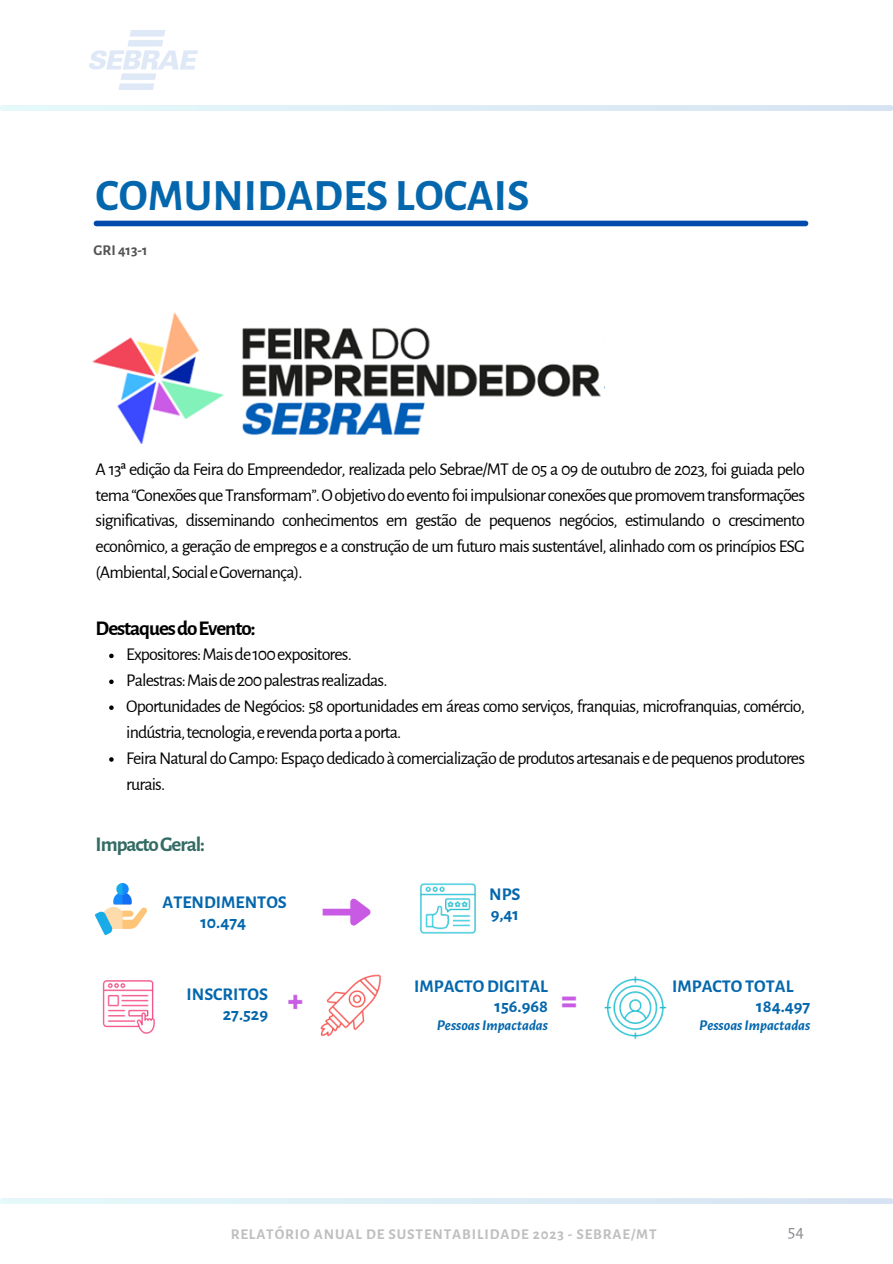
<style>
.page{position:relative;width:893px;height:1264px;background:#fff}
.page>*{position:absolute;margin:0;border:0;box-sizing:border-box;transform-origin:0 0}
.t1{font:700 45px "Alegreya Sans";color:#0467ad}
.t2{font:700 21px "Alegreya Sans";letter-spacing:-.05em;color:#000}
.t3{font:700 21px "Alegreya Sans";letter-spacing:-.05em;color:#346c65}
.t4{font:18px/25.8px "Alegreya Sans";letter-spacing:-.05em;color:#000}
.t5{font:700 18px/20.2px "Alegreya Sans";color:#0467ad;text-align:right}
.t6{font:18px "Alegreya Sans";color:#86898f}
.t7{font:700 15px "Alegreya Sans";letter-spacing:.06em;color:#bfbfbf}
.t8{font:italic 700 15px "Alegreya Sans";color:#0467ad}
.t9{font:700 15px "Alegreya Sans";color:#545454}
</style>
<div class="page">
<svg style="left:0;top:105px;width:892px;height:6px;background:#deedf6"></svg>
<img style="left:89px;top:31px;width:108px;height:58px">
<svg style="left:0;top:1198px;width:892px;height:5px;background:#deedf6"></svg>
<div style="left:96px;top:221px;width:709px;height:5px;background:#004aad"></div>
<img style="left:92px;top:312px;width:509px;height:131px">
<svg style="left:109px;top:653px;width:5px;height:5px"></svg>
<svg style="left:109px;top:679px;width:5px;height:5px"></svg>
<svg style="left:109px;top:705px;width:5px;height:5px"></svg>
<svg style="left:109px;top:757px;width:5px;height:4px"></svg>
<img style="left:96px;top:883px;width:50px;height:51px">
<div style="left:322px;top:908px;width:30px;height:7px;background:#c85ae3"></div>
<svg style="left:344px;top:898px;width:27px;height:28px"></svg>
<img style="left:102px;top:974px;width:565px;height:66px">
<img style="left:420px;top:883px;width:56px;height:51px">
<p class="t1" style="left:96px;top:174px;width:435px">COMUNIDADES LOCAIS</p>
<h5 class="t9" style="left:94px;top:243px;width:55px">GRI 413-1</h5>
<h2 class="t4" style="left:96px;top:456px;width:710px;text-align:justify">A 13ª edição da Feira do Empreendedor, realizada pelo Sebrae/MT de 05 a 09 de outubro de 2023, foi guiada pelo tema“ConexõesqueTransformam”.Oobjetivodoeventofoiimpulsionarconexõesquepromovemtransformações significativas, disseminando conhecimentos em gestão de pequenos negócios, estimulando o crescimento econômico, a geração de empregos e a construção de um futuro mais sustentável, alinhado com os princípios ESG (Ambiental,SocialeGovernança).</h2>
<p class="t2" style="left:96px;top:617px;width:161px">DestaquesdoEvento:</p>
<p class="t4" style="left:126px;top:642px;width:227px">Expositores:Maisde100expositores.</p>
<p class="t4" style="left:126px;top:668px;width:263px">Palestras:Maisde200palestrasrealizadas.</p>
<p class="t4" style="left:126px;top:694px;width:680px">Oportunidades de Negócios: 58 oportunidades em áreas como serviços, franquias, microfranquias, comércio, indústria,tecnologia,erevendaportaaporta.</p>
<h2 class="t4" style="left:126px;top:745px;width:680px">FeiraNaturaldoCampo:Espaçodedicadoàcomercializaçãodeprodutosartesanaisedepequenosprodutores rurais.</h2>
<p class="t3" style="left:96px;top:833px;width:111px">ImpactoGeral:</p>
<p class="t5" style="left:162px;top:892px;width:126px;text-align:center">ATENDIMENTOS<br>10.474</p>
<p class="t5" style="left:489px;top:884px;width:33px;text-align:left">NPS<br>9,41</p>
<h3 class="t5" style="left:186px;top:984px;width:83px">INSCRITOS<br>27.529</h3>
<p class="t5" style="left:414px;top:976px;width:135px">IMPACTODIGITAL<br>156.968</p>
<p class="t8" style="left:437px;top:1017px;width:113px">PessoasImpactadas</p>
<p class="t5" style="left:756px;top:976px;width:56px;text-align:left;text-indent:-84px">IMPACTOTOTAL<br>184.497</p>
<p class="t8" style="left:699px;top:1017px;width:113px">PessoasImpactadas</p>
<h1 class="t7" style="left:231px;top:1226px;width:427px">RELATÓRIO ANUAL DE SUSTENTABILIDADE 2023 - SEBRAE/MT</h1>
<p class="t6" style="left:787px;top:1222px;width:18px">54</p>
</div>
